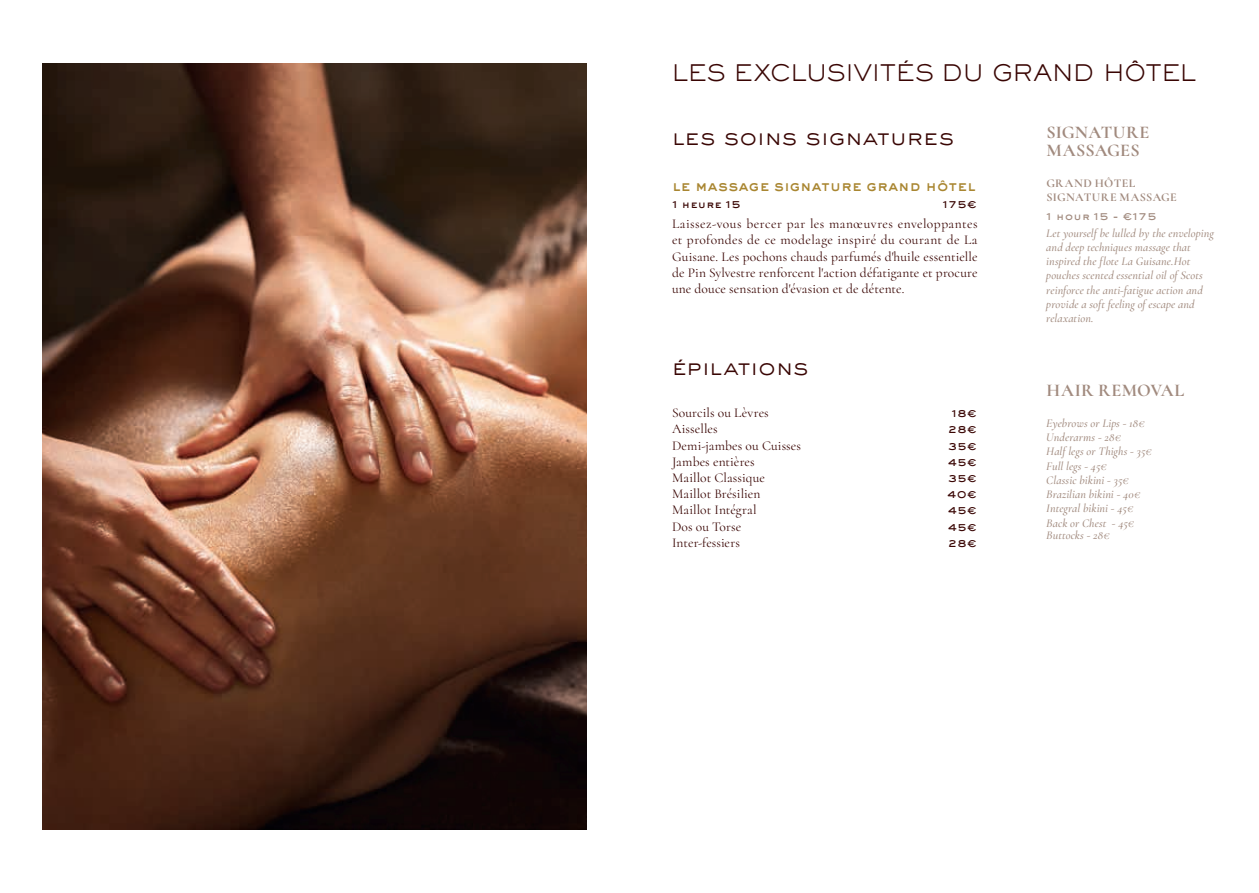
<style>
.page{position:relative;width:1259px;height:893px;background:#fff}
.page>*{position:absolute;margin:0;border:0;box-sizing:border-box;transform-origin:0 0}
.t1{font:300 22.5px "Sackers Gothic Std";letter-spacing:-.02em;color:#390503}
.t2{font:700 18px/18px "Cormorant";letter-spacing:.015em;color:#a18a7e}
.t3{font:800 15px "Sackers Gothic Std";color:#a98631}
.t4{font:13.5px/16.2px "Cormorant";letter-spacing:.005em;color:#390503;text-align:justify}
.t5{font:italic 500 12px/14.2px "Cormorant";letter-spacing:.005em;color:#a18a7e}
.t6{font:700 12px/14.4px "Cormorant";letter-spacing:.03em;color:#a18a7e}
.t7{font:800 10.5px "Sackers Gothic Std";letter-spacing:.02em;color:#390503}
.t8{font:800 10.35px "Sackers Gothic Std";letter-spacing:.02em;color:#a18a7e}
.s1{font-family:"Roboto Mono";font-weight:500;font-size:9.9px}
</style>
<div class="page">
<img style="left:43px;top:64px;width:544px;height:765px">
<h1 class="t1" style="left:672px;top:58px;width:526px">LES EXCLUSIVITÉS DU GRAND HÔTEL</h1>
<h1 class="t1" style="left:672px;top:122px;width:284px">les soins signatures</h1>
<p class="t3" style="left:672px;top:175px;width:305px">le massage signature grand hôtel</p>
<p class="t7" style="left:672px;top:197px;width:70px"><span class="s1">1</span> heure <span class="s1">1</span>5</p>
<p class="t7" style="left:942px;top:197px;width:36px"><span class="s1">1</span>75€</p>
<p class="t4" style="left:672px;top:216px;width:307px">Laissez-vous bercer par les manœuvres enveloppantes et profondes de ce modelage inspiré du courant de La Guisane. Les pochons chauds parfumés d'huile essentielle de Pin Sylvestre renforcent l'action défatigante et procure une douce sensation d'évasion et de détente.</p>
<h1 class="t1" style="left:672px;top:352px;width:138px">épilations</h1>
<p class="t4" style="left:672px;top:405px;width:98px">Sourcils ou Lèvres</p>
<p class="t7" style="left:951px;top:406px;width:27px"><span class="s1">1</span>8€</p>
<p class="t4" style="left:672px;top:421px;width:47px">Aisselles</p>
<p class="t7" style="left:948px;top:422px;width:30px">28€</p>
<p class="t4" style="left:672px;top:437px;width:130px">Demi-jambes ou Cuisses</p>
<p class="t7" style="left:948px;top:439px;width:30px">35€</p>
<p class="t4" style="left:672px;top:453px;width:84px">Jambes entières</p>
<p class="t7" style="left:948px;top:455px;width:30px">45€</p>
<p class="t4" style="left:672px;top:470px;width:95px">Maillot Classique</p>
<p class="t7" style="left:948px;top:471px;width:30px">35€</p>
<p class="t4" style="left:672px;top:486px;width:90px">Maillot Brésilien</p>
<p class="t7" style="left:947px;top:487px;width:31px">40€</p>
<p class="t4" style="left:672px;top:502px;width:86px">Maillot Intégral</p>
<p class="t7" style="left:948px;top:503px;width:30px">45€</p>
<p class="t4" style="left:672px;top:518px;width:71px">Dos ou Torse</p>
<p class="t7" style="left:948px;top:520px;width:30px">45€</p>
<p class="t4" style="left:672px;top:534px;width:69px">Inter-fessiers</p>
<p class="t7" style="left:948px;top:536px;width:30px">28€</p>
<h2 class="t2" style="left:1046px;top:123px;width:105px">SIGNATURE<br>MASSAGES</h2>
<p class="t6" style="left:1046px;top:176px;width:132px">GRAND HÔTEL<br>SIGNATURE MASSAGE</p>
<p class="t8" style="left:1046px;top:210px;width:112px"><span class="s1">1</span> hour <span class="s1">1</span>5 - €<span class="s1">1</span>75</p>
<p class="t5" style="left:1046px;top:225px;width:169px">Let yourself be lulled by the enveloping and deep techniques massage that inspired the flote La Guisane.Hot pouches scented essential oil of Scots reinforce the anti-fatigue action and provide a soft feeling of escape and relaxation.</p>
<h2 class="t2" style="left:1046px;top:381px;width:139px">HAIR REMOVAL</h2>
<p class="t5" style="left:1046px;top:415px;width:107px">Eyebrows or Lips - 18€<br>Underarms - 28€<br>Half legs or Thighs - 35€<br>Full legs - 45€<br>Classic bikini - 35€<br>Brazilian bikini - 40€<br>Integral bikini - 45€<br>Back or Chest - 45€</p>
<p class="t5" style="left:1046px;top:527px;width:65px">Buttocks - 28€</p>
</div>
